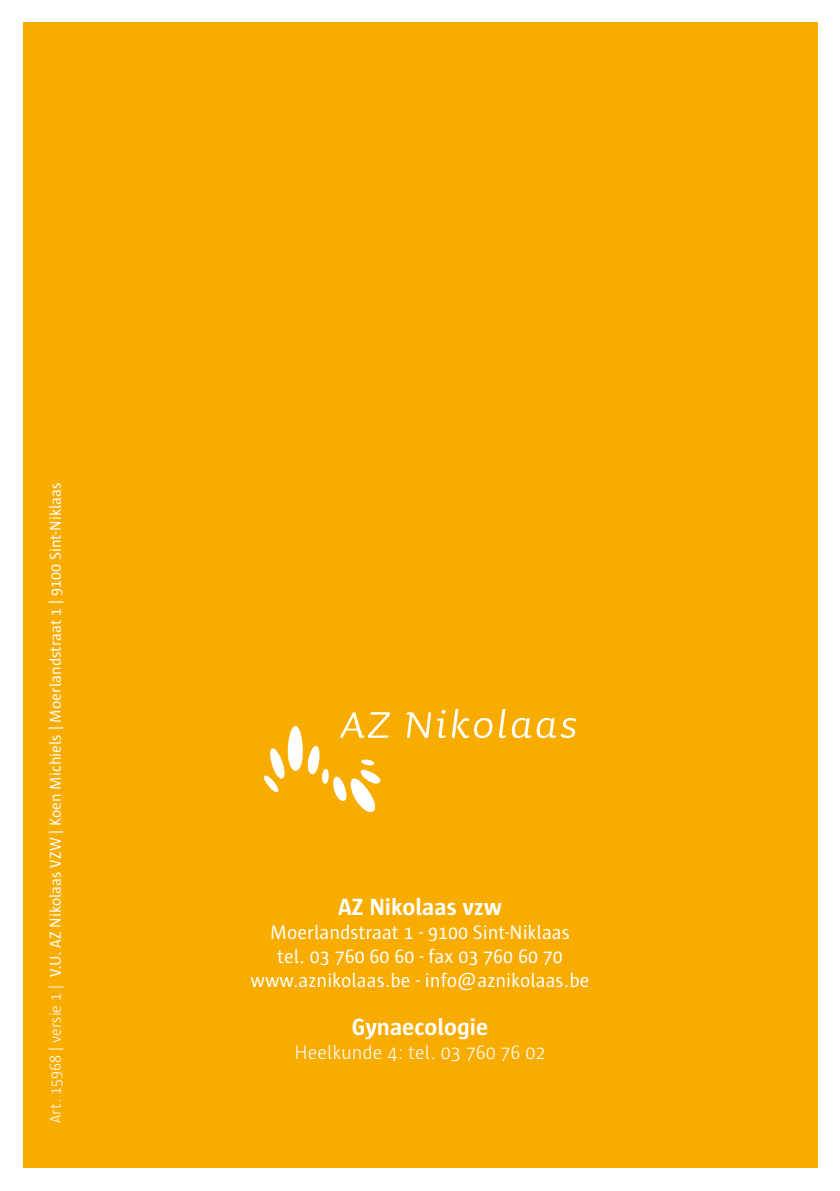
<style>
.page{position:relative;width:840px;height:1191px;background:#fff}
.page>*{position:absolute;margin:0;border:0;box-sizing:border-box;transform-origin:0 0}
.t1{font:700 24px "Sun";color:#fff}
.t2{font:20px/24px "Sun";color:#fff;text-align:center}
.t3{font:300 20px "Sun";color:#fff}
.t4{font:16px "Sun";color:#fff}
.s1{font-weight:300}
</style>
<div class="page">
<div style="left:23px;top:23px;width:793px;height:1145px;background:#f8ac00"></div>
<svg style="left:263px;top:712px;width:126px;height:100px"></svg>
<svg style="left:406px;top:712px;width:25px;height:26px"></svg>
<svg style="left:437px;top:710px;width:8px;height:28px"></svg>
<svg style="left:451px;top:709px;width:41px;height:29px"></svg>
<svg style="left:499px;top:709px;width:6px;height:29px"></svg>
<svg style="left:511px;top:718px;width:64px;height:20px"></svg>
<p class="t4" style="left:47px;top:1123px;width:642px;rotate:-90deg"><span class="s1">Art. 15968 | versie 1 |</span> V.U. AZ Nikolaas VZW | Koen Michiels | Moerlandstraat 1 | 9100 Sint-Niklaas</p>
<p class="t1" style="left:338px;top:894px;width:165px">AZ Nikolaas vzw</p>
<p class="t2" style="left:250px;top:920px;width:340px">Moerlandstraat 1 - 9100 Sint-Niklaas<br>tel. 03 760 60 60 - fax 03 760 60 70 www.aznikolaas.be - info@aznikolaas.be</p>
<p class="t1" style="left:351px;top:1014px;width:138px">Gynaecologie</p>
<p class="t3" style="left:294px;top:1042px;width:252px">Heelkunde 4: tel. 03 760 76 02</p>
</div>
